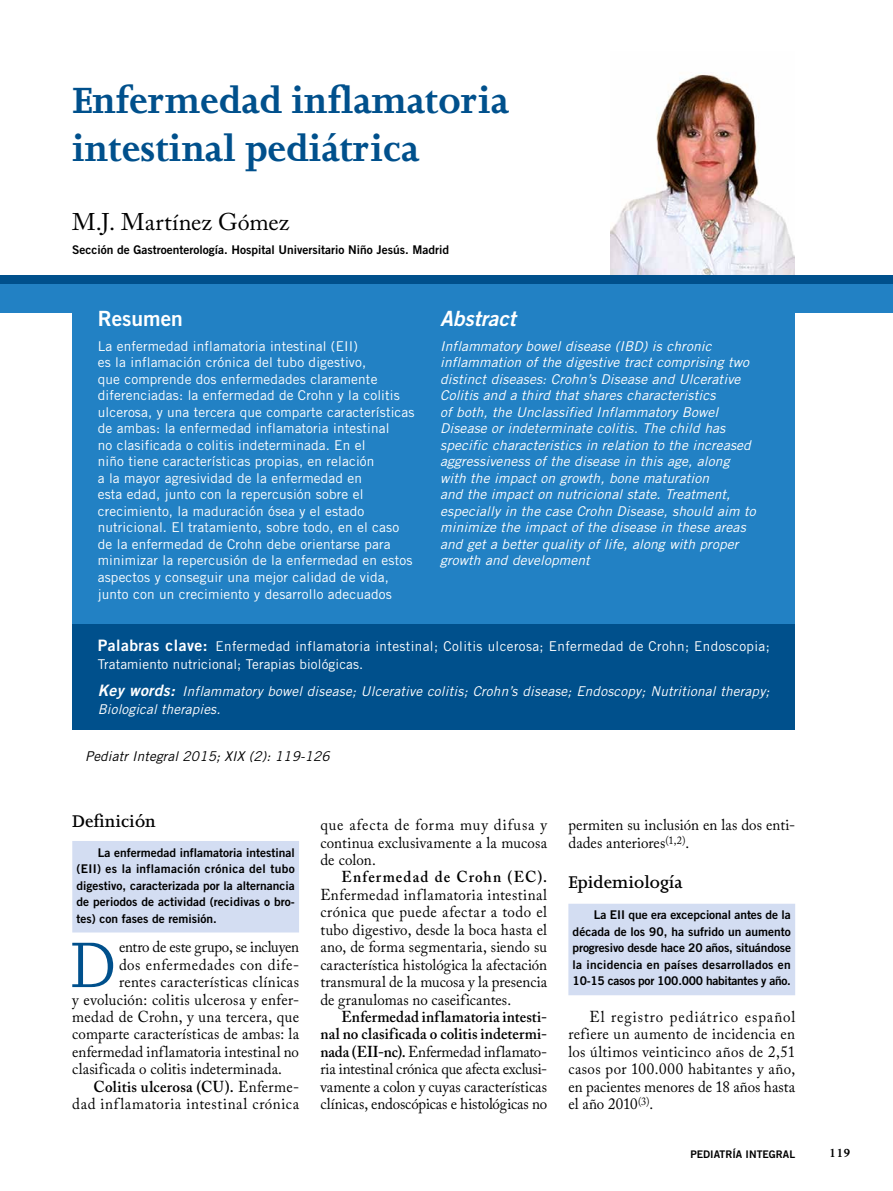
<style>
.page{position:relative;width:893px;height:1191px;background:#fff}
.page>*{position:absolute;margin:0;border:0;box-sizing:border-box;transform-origin:0 0}
.t1{font:73.95px "Joanna MT Std";color:#00508c;scale:.95 1}
.t2{font:700 42px/48px "Joanna MT Std";color:#00508c}
.t3{font:24px "Adobe Caslon Pro";letter-spacing:.005em;color:#000}
.t4{font:italic 21px "Trade Gothic Bold Two";color:#fff}
.t5{font:21px "Trade Gothic Bold Two";color:#fff}
.t6{font:600 19.5px "Joanna MT Std";color:#000}
.t7{font:15.75px/17.4px "Adobe Caslon Pro";letter-spacing:.01em;color:#000;text-align:justify;scale:.95 1}
.t8{font:15.75px "Adobe Caslon Pro";letter-spacing:.045em;color:#000;scale:.95 1}
.t9{font:600 15.75px "Adobe Caslon Pro";letter-spacing:.02em;color:#000;scale:.95 1}
.t10{font:15.75px "Adobe Caslon Pro";letter-spacing:-.015em;color:#000;scale:.95 1}
.t11{font:15.75px "Adobe Caslon Pro";letter-spacing:.035em;color:#000;scale:.95 1}
.t12{font:600 15.75px "Adobe Caslon Pro";letter-spacing:.06em;color:#000;scale:.95 1}
.t13{font:italic 13.5px/16.5px "Trade Gothic";letter-spacing:.01em;color:#fff}
.t14{font:13.5px/16.5px "Trade Gothic";letter-spacing:.01em;color:#fff}
.t15{font:13.5px/18px "Trade Gothic";letter-spacing:.03em;color:#fff}
.t16{font:italic 13.5px "Trade Gothic";letter-spacing:.01em;color:#000}
.t17{font:700 13.5px "Joanna MT Std";color:#000}
.t18{font:12px/16.5px "Trade Gothic Bold Two";color:#000;text-align:justify}
.t19{font:10.5px "Trade Gothic Bold Two";color:#000}
.s1{font-family:"Trade Gothic Bold Two";font-size:15.75px}
.s2{font-weight:400}
.s3{font-weight:600}
</style>
<div class="page">
<img style="left:610px;top:74px;width:185px;height:201px">
<div style="left:72px;top:841px;width:227px;height:91px;background:#d3ddf2"></div>
<div style="left:568px;top:903px;width:227px;height:92px;background:#d3ddf2"></div>
<div style="left:72px;top:283px;width:723px;height:376px;background:#2281c4"></div>
<div style="left:0;top:283px;width:72px;height:30px;background:#2281c4"></div>
<div style="left:784px;top:283px;width:109px;height:30px;background:#2281c4"></div>
<div style="left:0;top:275px;width:893px;height:8px;background:#00508c"></div>
<div style="left:72px;top:624px;width:723px;height:105px;background:#00508c"></div>
<h2 class="t2" style="left:72px;top:76px;width:439px">Enfermedad inflamatoria intestinal pediátrica</h2>
<h3 class="t3" style="left:72px;top:208px;width:219px">M.J. Martínez Gómez</h3>
<p class="t18" style="left:72px;top:241px;width:378px">Sección de Gastroenterología. Hospital Universitario Niño Jesús. Madrid</p>
<h3 class="t5" style="left:98px;top:305px;width:87px">Resumen</h3>
<p class="t14" style="left:98px;top:338px;width:318px">La enfermedad inflamatoria intestinal (EII)<br>es la inflamación crónica del tubo digestivo,<br>que comprende dos enfermedades claramente diferenciadas: la enfermedad de Crohn y la colitis ulcerosa, y una tercera que comparte características de ambas: la enfermedad inflamatoria intestinal<br>no clasificada o colitis indeterminada. En el<br>niño tiene características propias, en relación<br>a la mayor agresividad de la enfermedad en<br>esta edad, junto con la repercusión sobre el crecimiento, la maduración ósea y el estado nutricional. El tratamiento, sobre todo, en el caso de la enfermedad de Crohn debe orientarse para minimizar la repercusión de la enfermedad en estos aspectos y conseguir una mejor calidad de vida, junto con un crecimiento y desarrollo adecuados</p>
<h3 class="t4" style="left:440px;top:305px;width:77px">Abstract</h3>
<p class="t13" style="left:440px;top:338px;width:317px">Inflammatory bowel disease (IBD) is chronic inflammation of the digestive tract comprising two distinct diseases: Crohn’s Disease and Ulcerative Colitis and a third that shares characteristics<br>of both, the Unclassified Inflammatory Bowel Disease or indeterminate colitis. The child has specific characteristics in relation to the increased aggressiveness of the disease in this age, along with the impact on growth, bone maturation<br>and the impact on nutricional state. Treatment, especially in the case Crohn Disease, should aim to minimize the impact of the disease in these areas and get a better quality of life, along with proper growth and development</p>
<p class="t15" style="left:98px;top:637px;width:674px"><span class="s1">Palabras clave:</span> Enfermedad inflamatoria intestinal; Colitis ulcerosa; Enfermedad de Crohn; Endoscopia;<br>Tratamiento nutricional; Terapias biológicas.</p>
<p class="t13" style="left:98px;top:681px;width:673px;line-height:18px"><span class="s1">Key words:</span> Inflammatory bowel disease; Ulcerative colitis; Crohn’s disease; Endoscopy; Nutritional therapy;<br>Biological therapies.</p>
<p class="t16" style="left:85px;top:748px;width:246px">Pediatr Integral 2015; XIX (2): 119-126</p>
<p class="t6" style="left:72px;top:810px;width:85px">Definición</p>
<p class="t18" style="left:77px;top:844px;width:220px;text-indent:21px">La enfermedad inflamatoria intestinal (EII) es la inflamación crónica del tubo digestivo, caracterizada por la alternancia de periodos de actividad (recidivas o bro&shy;tes) con fases de remisión.</p>
<h1 class="t1" style="left:71px;top:925px;width:48px">D</h1>
<p class="t10" style="left:119px;top:937px;width:191px">entro de este grupo, se incluyen</p>
<p class="t11" style="left:119px;top:955px;width:191px">dos enfermedades con dife-</p>
<p class="t7" style="left:119px;top:973px;width:191px">rentes características clínicas</p>
<p class="t7" style="left:72px;top:990px;width:240px">y evolución: colitis ulcerosa y enfer-</p>
<p class="t7" style="left:72px;top:1007px;width:240px">medad de Crohn, y una tercera, que</p>
<p class="t7" style="left:72px;top:1025px;width:240px">comparte características de ambas: la</p>
<p class="t7" style="left:72px;top:1042px;width:240px">enfermedad inflamatoria intestinal no</p>
<p class="t7" style="left:72px;top:1060px;width:222px">clasificada o colitis indeterminada.</p>
<p class="t9" style="left:94px;top:1077px;width:218px">Colitis ulcerosa (CU). <span class="s2">Enferme-</span></p>
<p class="t8" style="left:72px;top:1094px;width:240px">dad inflamatoria intestinal crónica</p>
<p class="t7" style="left:320px;top:816px;width:240px">que afecta de forma muy difusa y continua exclusivamente a la mucosa de colon.</p>
<p class="t12" style="left:342px;top:867px;width:218px">Enfermedad de Crohn (EC).</p>
<p class="t7" style="left:320px;top:885px;width:240px">Enfermedad inflamatoria intestinal crónica que puede afectar a todo el tubo digestivo, desde la boca hasta el ano, de forma segmentaria, siendo su característica histológica la afectación transmural de la mucosa y la presencia de granulomas no caseificantes.</p>
<p class="t7" style="left:320px;top:1007px;width:240px;text-indent:21px"><span class="s3">Enfermedad inflamatoria intesti&shy;nal no clasificada o colitis indetermi&shy;nada (EII-nc).</span> Enfermedad inflamato&shy;ria intestinal crónica que afecta exclusi&shy;vamente a colon y cuyas características clínicas, endoscópicas e histológicas no</p>
<p class="t7" style="left:568px;top:816px;width:240px">permiten su inclusión en las dos enti&shy;dades anteriores<sup>(1,2)</sup>.</p>
<p class="t6" style="left:568px;top:871px;width:116px">Epidemiología</p>
<p class="t18" style="left:573px;top:906px;width:220px;text-indent:21px">La EII que era excepcional antes de la década de los 90, ha sufrido un aumento progresivo desde hace 20 años, situándose la incidencia en países desarrollados en 10-15 casos por 100.000 habitantes y año.</p>
<p class="t7" style="left:568px;top:1007px;width:240px;text-indent:21px">El registro pediátrico español refiere un aumento de incidencia en los últimos veinticinco años de 2,51 casos por 100.000 habitantes y año, en pacientes menores de 18 años hasta el año 2010<sup>(3)</sup>.</p>
<p class="t19" style="left:690px;top:1148px;width:106px">PEDIATRÍA INTEGRAL</p>
<p class="t17" style="left:829px;top:1146px;width:23px">119</p>
</div>
